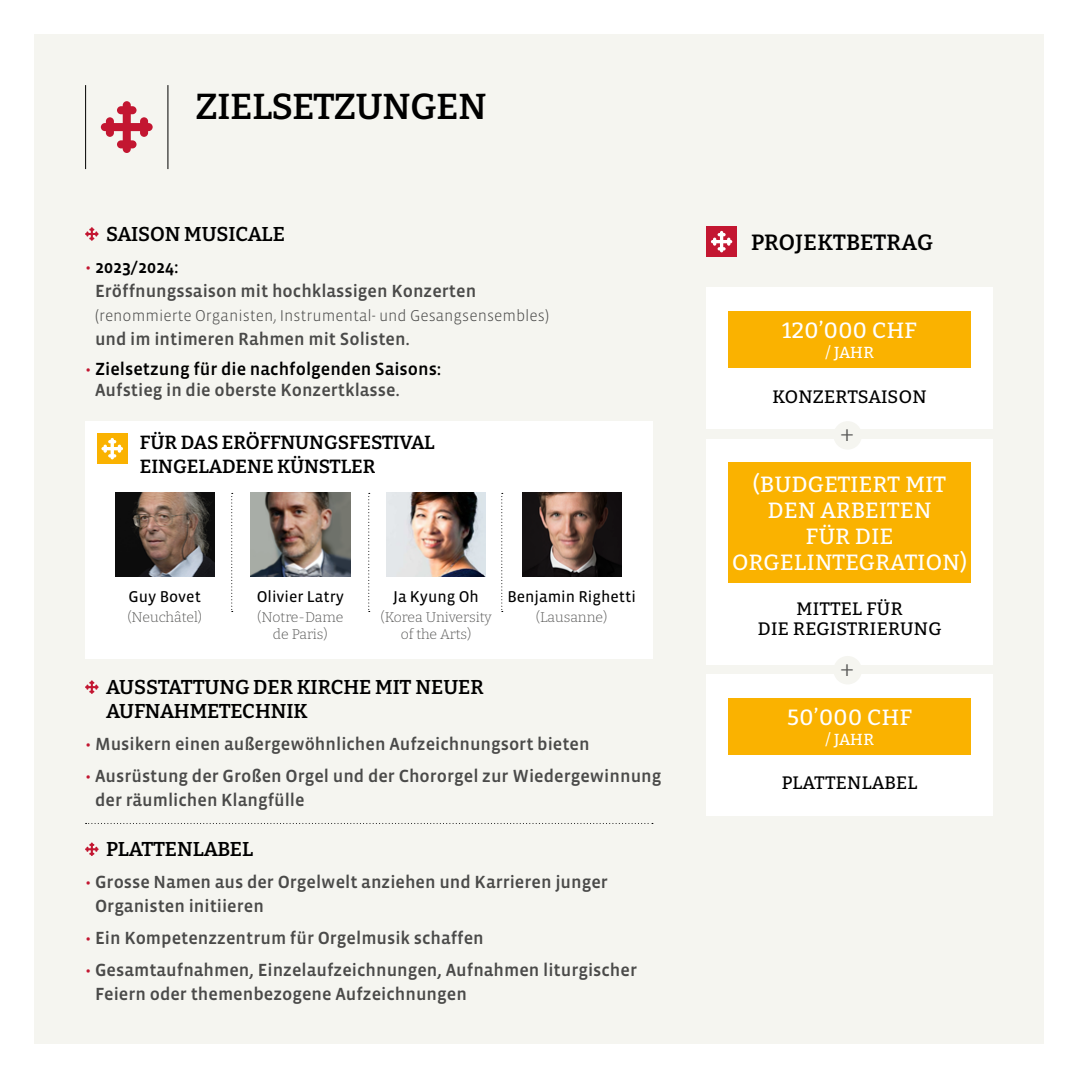
<style>
.page{position:relative;width:1078px;height:1078px;background:#fff}
.page>*{position:absolute;margin:0;border:0;box-sizing:border-box;transform-origin:0 0}
.t1{font:100 36px "Bitter";letter-spacing:-.01em;color:#000}
.t2{font:24px "Minion Pro";color:#575756}
.t3{font:100 22px/26px "Bitter";letter-spacing:.02em;color:#fff;text-align:center}
.t4{font:100 22px "Bitter";color:#000}
.t5{font:100 20px/24px "Bitter";letter-spacing:-.005em;color:#000}
.t6{font:100 19px/24px "Bitter";letter-spacing:-.005em;color:#000}
.t7{font:18px/24px "Vista Sans Med";color:#4a4a49}
.t8{font:18px/21.6px "Vista Sans Med";color:#000}
.t9{font:100 18px/20px "Bitter";letter-spacing:.005em;color:#000;text-align:center}
.t10{font:300 16px "Vista Sans";color:#4a4a49}
.t11{font:16px "Vista Sans Reg";color:#000}
.t12{font:100 16px "Bitter";letter-spacing:-.005em;color:#fff}
.t13{font:100 14px/16.8px "Bitter";color:#575756;text-align:center}
.s1{font-family:"Vista Sans";font-weight:300;color:#c31631}
.s2{color:#000}
.s3{color:#4a4a49}
</style>
<div class="page">
<div style="left:34px;top:34px;width:1009px;height:1009px;background:#f5f5f0"></div>
<svg style="left:101px;top:101px;width:52px;height:52px"></svg>
<hr style="left:167px;top:85px;width:1px;height:84px;background:#000">
<hr style="left:85px;top:85px;width:1px;height:84px;background:#000">
<div style="left:706px;top:287px;width:286px;height:142px;background:#fff"></div>
<div style="left:728px;top:311px;width:242px;height:57px;background:#fab200"></div>
<div style="left:706px;top:674px;width:286px;height:141px;background:#fff"></div>
<div style="left:728px;top:697px;width:242px;height:57px;background:#fab200"></div>
<div style="left:706px;top:439px;width:286px;height:225px;background:#fff"></div>
<div style="left:728px;top:462px;width:242px;height:121px;background:#fab200"></div>
<div style="left:706px;top:226px;width:30px;height:31px;background:#c31631"></div>
<svg style="left:711px;top:231px;width:21px;height:21px"></svg>
<div style="left:833px;top:421px;width:28px;height:28px;background:#f5f5f0;border-radius:50%"></div>
<div style="left:833px;top:655px;width:28px;height:29px;background:#f5f5f0;border-radius:50%"></div>
<svg style="left:85px;top:227px;width:14px;height:14px"></svg>
<svg style="left:85px;top:680px;width:14px;height:13px"></svg>
<svg style="left:85px;top:842px;width:14px;height:13px"></svg>
<div style="left:85px;top:421px;width:567px;height:237px;background:#fff"></div>
<div style="left:97px;top:433px;width:31px;height:31px;background:#fab200"></div>
<svg style="left:101px;top:438px;width:22px;height:21px"></svg>
<svg style="left:231px;top:493px;width:2px;height:119px"></svg>
<svg style="left:368px;top:493px;width:2px;height:119px"></svg>
<svg style="left:501px;top:493px;width:1px;height:119px"></svg>
<img style="left:386px;top:493px;width:99px;height:83px">
<img style="left:251px;top:493px;width:99px;height:83px">
<img style="left:522px;top:493px;width:99px;height:83px">
<img style="left:115px;top:493px;width:99px;height:83px">
<h1 class="t1" style="left:196px;top:84px;width:292px">ZIELSETZUNGEN</h1>
<p class="t5" style="left:106px;top:221px;width:180px">SAISON MUSICALE</p>
<p class="t7" style="left:95px;top:255px;width:382px;text-indent:-10px"><span class="s1">•</span> <span class="s2">2023/2024:<br></span>Eröffnungssaison mit hochklassigen Konzerten</p>
<p class="t10" style="left:95px;top:307px;width:455px">(renommierte Organisten, Instrumental- und Gesangsensembles)</p>
<p class="t7" style="left:95px;top:327px;width:316px">und im intimeren Rahmen mit Solisten.</p>
<p class="t8" style="left:95px;top:358px;width:348px;text-indent:-10px"><span class="s1">•</span> Zielsetzung für die nachfolgenden Saisons:<br><span class="s3">Aufstieg in die oberste Konzertklasse.</span></p>
<p class="t6" style="left:140px;top:430px;width:296px">FÜR DAS ERÖFFNUNGSFESTIVAL<br>EINGELADENE KÜNSTLER</p>
<p class="t11" style="left:128px;top:588px;width:74px">Guy Bovet</p>
<p class="t13" style="left:127px;top:608px;width:76px">(Neuchâtel)</p>
<p class="t11" style="left:256px;top:588px;width:89px">Olivier Latry</p>
<p class="t13" style="left:257px;top:608px;width:88px">(Notre-Dame de Paris)</p>
<p class="t11" style="left:393px;top:588px;width:87px">Ja Kyung Oh</p>
<p class="t13" style="left:380px;top:608px;width:113px">(Korea University of the Arts)</p>
<p class="t11" style="left:507px;top:588px;width:130px">Benjamin Righetti</p>
<p class="t13" style="left:535px;top:608px;width:73px">(Lausanne)</p>
<p class="t5" style="left:106px;top:674px;width:379px">AUSSTATTUNG DER KIRCHE MIT NEUER<br>AUFNAHMETECHNIK</p>
<p class="t7" style="left:85px;top:732px;width:506px"><span class="s1">•</span> Musikern einen außergewöhnlichen Aufzeichnungsort bieten</p>
<p class="t7" style="left:95px;top:764px;width:567px;text-indent:-10px"><span class="s1">•</span> Ausrüstung der Großen Orgel und der Chororgel zur Wiedergewinnung der räumlichen Klangfülle</p>
<p class="t5" style="left:106px;top:836px;width:149px">PLATTENLABEL</p>
<p class="t7" style="left:95px;top:870px;width:514px;text-indent:-10px"><span class="s1">•</span> Grosse Namen aus der Orgelwelt anziehen und Karrieren junger<br>Organisten initiieren</p>
<p class="t7" style="left:85px;top:926px;width:400px"><span class="s1">•</span> Ein Kompetenzzentrum für Orgelmusik schaffen</p>
<p class="t7" style="left:95px;top:958px;width:543px;text-indent:-10px"><span class="s1">•</span> Gesamtaufnahmen, Einzelaufzeichnungen, Aufnahmen liturgischer<br>Feiern oder themenbezogene Aufzeichnungen</p>
<p class="t4" style="left:750px;top:228px;width:183px">PROJEKTBETRAG</p>
<p class="t3" style="left:782px;top:316px;width:136px">120’000 CHF</p>
<p class="t12" style="left:825px;top:342px;width:50px">/ JAHR</p>
<p class="t9" style="left:772px;top:386px;width:155px">KONZERTSAISON</p>
<h2 class="t2" style="left:840px;top:417px;width:15px">+</h2>
<p class="t3" style="left:732px;top:471px;width:236px">(BUDGETIERT MIT<br>DEN ARBEITEN<br>FÜR DIE<br>ORGELINTEGRATION)</p>
<p class="t9" style="left:757px;top:598px;width:185px">MITTEL FÜR<br>DIE REGISTRIERUNG</p>
<h2 class="t2" style="left:840px;top:651px;width:15px">+</h2>
<p class="t3" style="left:787px;top:703px;width:126px">50’000 CHF</p>
<p class="t12" style="left:825px;top:728px;width:50px">/ JAHR</p>
<p class="t9" style="left:781px;top:772px;width:137px">PLATTENLABEL</p>
</div>
